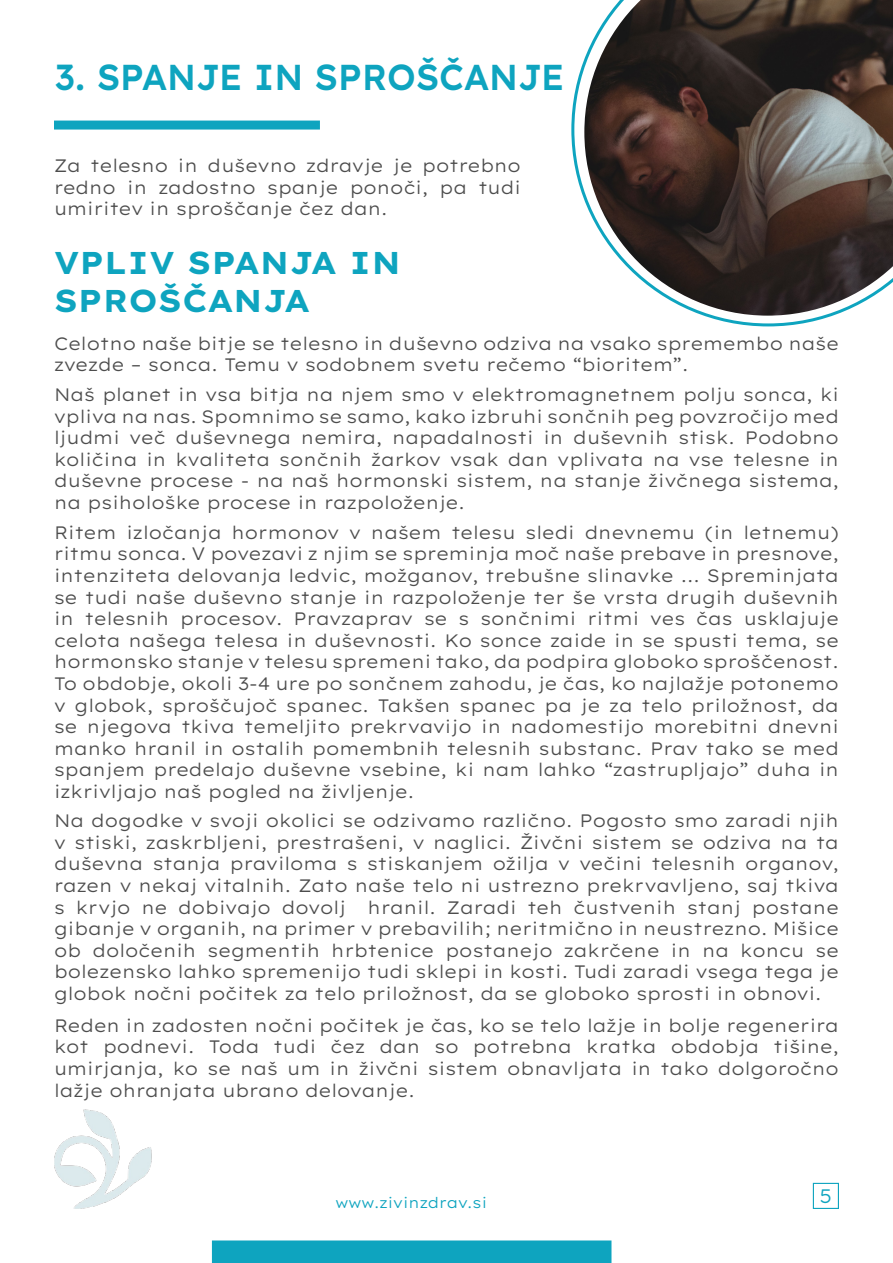
<style>
.page{position:relative;width:893px;height:1263px;background:#fff}
.page>*{position:absolute;margin:0;border:0;box-sizing:border-box;transform-origin:0 0}
.t1{font:600 36px "Lexend Exa";letter-spacing:-.04em;color:#0ea4bf;scale:.9 1}
.t2{font:700 31.5px/37.8px "Lexend Exa";color:#0ea4bf}
.t3{font:300 19.5px "Lexend Exa";color:#0ea4bf}
.t4{font:300 18px/21.6px "Lexend Exa";color:#4d4d4d;text-align:justify}
.t5{font:300 15px "Lexend Exa";color:#0ea4bf}
</style>
<div class="page">
<svg style="left:571px;top:60px;width:261px;height:266px"></svg>
<div style="left:212px;top:1240px;width:399px;height:23px;background:#0ea4bf"></div>
<img style="left:54px;top:1109px;width:98px;height:100px">
<div style="left:54px;top:121px;width:266px;height:9px;background:#0ea4bf"></div>
<img style="left:584px;top:0;width:309px;height:316px">
<div style="left:813px;top:1183px;width:26px;height:26px;border:1px solid #0ea4bf"></div>
<h1 class="t1" style="left:54px;top:49px;width:569px">3. SPANJE IN SPROŠČANJE</h1>
<p class="t4" style="left:54px;top:154px;width:468px">Za telesno in duševno zdravje je potrebno redno in zadostno spanje ponoči, pa tudi umiritev in sproščanje čez dan.</p>
<h2 class="t2" style="left:54px;top:242px;width:348px">VPLIV SPANJA IN<br>SPROŠČANJA</h2>
<p class="t4" style="left:54px;top:331px;width:786px">Celotno naše bitje se telesno in duševno odziva na vsako spremembo naše zvezde – sonca. Temu v sodobnem svetu rečemo “bioritem”.</p>
<p class="t4" style="left:54px;top:382px;width:786px">Naš planet in vsa bitja na njem smo v elektromagnetnem polju sonca, ki vpliva na nas. Spomnimo se samo, kako izbruhi sončnih peg povzročijo med ljudmi več duševnega nemira, napadalnosti in duševnih stisk. Podobno količina in kvaliteta sončnih žarkov vsak dan vplivata na vse telesne in duševne procese - na naš hormonski sistem, na stanje živčnega sistema, na psihološke procese in razpoloženje.</p>
<p class="t4" style="left:54px;top:520px;width:786px">Ritem izločanja hormonov v našem telesu sledi dnevnemu (in letnemu) ritmu sonca. V povezavi z njim se spreminja moč naše prebave in presnove, intenziteta delovanja ledvic, možganov, trebušne slinavke ... Spreminjata se tudi naše duševno stanje in razpoloženje ter še vrsta drugih duševnih in telesnih procesov. Pravzaprav se s sončnimi ritmi ves čas usklajuje celota našega telesa in duševnosti. Ko sonce zaide in se spusti tema, se hormonsko stanje v telesu spremeni tako, da podpira globoko sproščenost.<br>To obdobje, okoli 3-4 ure po sončnem zahodu, je čas, ko najlažje potonemo v globok, sproščujoč spanec. Takšen spanec pa je za telo priložnost, da se njegova tkiva temeljito prekrvavijo in nadomestijo morebitni dnevni manko hranil in ostalih pomembnih telesnih substanc. Prav tako se med spanjem predelajo duševne vsebine, ki nam lahko “zastrupljajo” duha in izkrivljajo naš pogled na življenje.</p>
<p class="t4" style="left:54px;top:809px;width:786px">Na dogodke v svoji okolici se odzivamo različno. Pogosto smo zaradi njih v stiski, zaskrbljeni, prestrašeni, v naglici. Živčni sistem se odziva na ta duševna stanja praviloma s stiskanjem ožilja v večini telesnih organov, razen v nekaj vitalnih. Zato naše telo ni ustrezno prekrvavljeno, saj tkiva s krvjo ne dobivajo dovolj hranil. Zaradi teh čustvenih stanj postane gibanje v organih, na primer v prebavilih; neritmično in neustrezno. Mišice ob določenih segmentih hrbtenice postanejo zakrčene in na koncu se bolezensko lahko spremenijo tudi sklepi in kosti. Tudi zaradi vsega tega je globok nočni počitek za telo priložnost, da se globoko sprosti in obnovi.</p>
<p class="t4" style="left:54px;top:1013px;width:786px">Reden in zadosten nočni počitek je čas, ko se telo lažje in bolje regenerira kot podnevi. Toda tudi čez dan so potrebna kratka obdobja tišine, umirjanja, ko se naš um in živčni sistem obnavljata in tako dolgoročno lažje ohranjata ubrano delovanje.</p>
<p class="t5" style="left:336px;top:1192px;width:153px">www.zivinzdrav.si</p>
<p class="t3" style="left:819px;top:1181px;width:14px">5</p>
</div>
